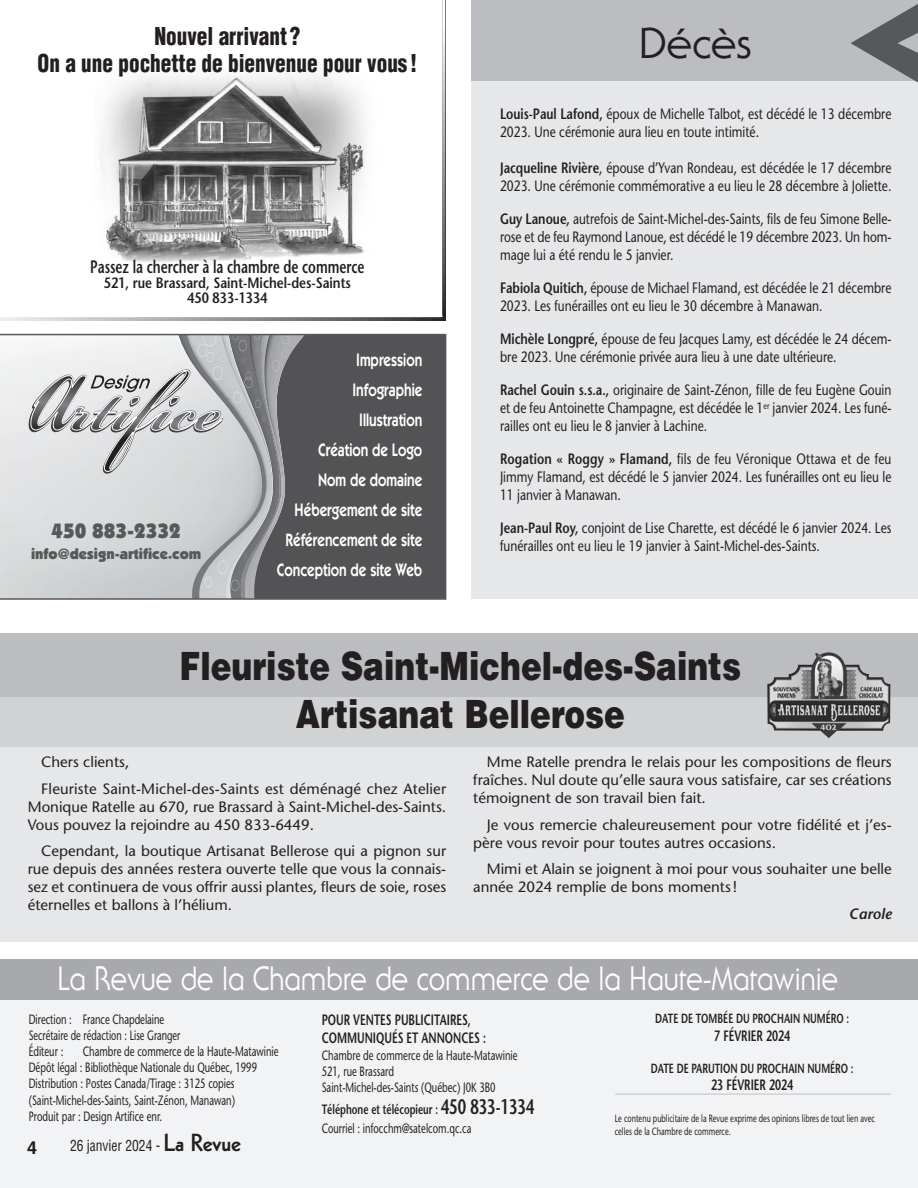
<style>
.page{position:relative;width:918px;height:1188px;background:#fff}
.page>*{position:absolute;margin:0;border:0;box-sizing:border-box;transform-origin:0 0}
.t1{font:42px "Serif Gothic";color:#231f20}
.t2{font:900 39px "Helvetica";color:#231f20;scale:.8 1}
.t3{font:33px "Serif Gothic";color:#fff;scale:.82 1}
.t4{font:900 condensed 24px "Helvetica";color:#231f20;scale:.88 1}
.t5{font:900 21px "Itc Kabel";color:#57585a}
.t6{font:600 18px "Itc Kabel";color:#fff;scale:.76 1}
.t7{font:600 18px "Stone Sans";color:#231f20;scale:.71 1}
.t8{font:700 18px "Helvetica";color:#231f20}
.t9{font:15px/18px "Stone Sans";color:#231f20;scale:.8 1}
.t10{font:15px/18px "Stone Sans";color:#231f20;text-align:justify}
.t11{font:600 15px "Stone Sans";color:#231f20;scale:.7 1}
.t12{font:600 15px/15px "Stone Sans";color:#231f20;text-align:center;scale:.84 1}
.t13{font:900 15px "Itc Kabel";color:#57585a}
.t14{font:condensed 15px "Helvetica";color:#231f20;scale:.9 1}
.t15{font:italic 600 15px "Stone Sans";color:#231f20}
.t16{font:13.5px "Stone Sans";color:#231f20;scale:.7 1}
.t17{font:600 13.5px "Stone Sans";color:#231f20;scale:.7 1}
.t18{font:13.5px "Stone Sans";color:#231f20;scale:.68 1}
.t19{font:600 13.2px "Stone Sans";color:#231f20;scale:.7 1}
.t20{font:10.5px/13.5px "Stone Sans";color:#231f20;scale:.7 1}
.s1{font-weight:600}
.s2{font-family:"Kabel";font-weight:800;font-stretch:normal;font-size:24px}
.s3{font-size:21px}
</style>
<div class="page">
<div style="left:0;top:960px;width:918px;height:228px;background:#f2f3f4"></div>
<hr style="left:615px;top:1093px;width:276px;height:2px;background:#d1d2d4">
<div style="left:0;top:959px;width:918px;height:40px;background:#a8a9ad"></div>
<div style="left:472px;top:0;width:446px;height:81px;background:#bcbdc0"></div>
<div style="left:472px;top:81px;width:446px;height:517px;background:#e6e7e9"></div>
<svg style="left:851px;top:4px;width:67px;height:79px"></svg>
<svg style="left:0;top:334px;width:446px;height:266px;background:#6e6e70"></svg>
<svg style="left:29px;top:335px;width:293px;height:263px;background:#b5b6b8"></svg>
<div style="left:0;top:676px;width:918px;height:266px;background:#e6e7e9"></div>
<div style="left:0;top:634px;width:918px;height:63px;background:#bcbdc0"></div>
<div style="left:0;top:697px;width:918px;height:49px;background:#d1d2d4"></div>
<img style="left:767px;top:652px;width:123px;height:86px">
<svg style="left:0;top:0;width:446px;height:320px"></svg>
<hr style="left:442px;top:0;width:3px;height:316px;background:#fff">
<p class="t4" style="left:154px;top:27px;width:167px">Nouvel arrivant?</p>
<p class="t4" style="left:38px;top:54px;width:433px">On a une pochette de bienvenue pour vous !</p>
<p class="t7" style="left:90px;top:259px;width:388px">Passez la chercher à la chambre de commerce</p>
<p class="t12" style="left:104px;top:276px;width:296px">521, rue Brassard, Saint-Michel-des-Saints<br>450 833-1334</p>
<p class="t5" style="left:51px;top:523px;width:131px">450 883-2332</p>
<p class="t13" style="left:31px;top:548px;width:172px">info@design-artifice.com</p>
<p class="t6" style="left:356px;top:353px;width:88px">Impression</p>
<p class="t6" style="left:352px;top:383px;width:94px">Infographie</p>
<p class="t6" style="left:359px;top:413px;width:84px">Illustration</p>
<p class="t6" style="left:318px;top:443px;width:139px">Création de Logo</p>
<p class="t6" style="left:318px;top:473px;width:139px">Nom de domaine</p>
<p class="t6" style="left:295px;top:503px;width:170px">Hébergement de site</p>
<p class="t6" style="left:285px;top:533px;width:182px">Référencement de site</p>
<p class="t6" style="left:277px;top:563px;width:193px">Conception de site Web</p>
<p class="t1" style="left:639px;top:28px;width:113px">Décès</p>
<p class="t9" style="left:500px;top:107px;width:491px"><span class="s1">Louis-Paul Lafond,</span> époux de Michelle Talbot, est décédé le 13 décembre<br>2023. Une cérémonie aura lieu en toute intimité.</p>
<p class="t9" style="left:500px;top:161px;width:491px"><span class="s1">Jacqueline Rivière</span>, épouse d’Yvan Rondeau, est décédée le 17 décembre<br>2023. Une cérémonie commémorative a eu lieu le 28 décembre à Joliette.</p>
<p class="t9" style="left:500px;top:212px;width:491px;text-align:justify"><span class="s1">Guy Lanoue,</span> autrefois de Saint-Michel-des-Saints, fils de feu Simone Belle&shy;rose et de feu Raymond Lanoue, est décédé le 19 décembre 2023. Un hom&shy;mage lui a été rendu le 5 janvier.</p>
<p class="t9" style="left:500px;top:281px;width:491px"><span class="s1">Fabiola Quitich,</span> épouse de Michael Flamand, est décédée le 21 décembre<br>2023. Les funérailles ont eu lieu le 30 décembre à Manawan.</p>
<p class="t9" style="left:500px;top:332px;width:491px"><span class="s1">Michèle Longpré,</span> épouse de feu Jacques Lamy, est décédée le 24 décem&shy;bre 2023. Une cérémonie privée aura lieu à une date ultérieure.</p>
<p class="t9" style="left:500px;top:383px;width:491px;text-align:justify"><span class="s1">Rachel Gouin s.s.a.,</span> originaire de Saint-Zénon, fille de feu Eugène Gouin et de feu Antoinette Champagne, est décédée le 1<sup>er</sup> janvier 2024. Les funé&shy;railles ont eu lieu le 8 janvier à Lachine.</p>
<p class="t9" style="left:500px;top:452px;width:491px;text-align:justify"><span class="s1">Rogation « Roggy » Flamand,</span> fils de feu Véronique Ottawa et de feu Jimmy Flamand, est décédé le 5 janvier 2024. Les funérailles ont eu lieu le 11 janvier à Manawan.</p>
<p class="t9" style="left:500px;top:521px;width:491px"><span class="s1">Jean-Paul Roy,</span> conjoint de Lise Charette, est décédé le 6 janvier 2024. Les funérailles ont eu lieu le 19 janvier à Saint-Michel-des-Saints.</p>
<p class="t2" style="left:180px;top:652px;width:703px">Fleuriste Saint-Michel-des-Saints</p>
<p class="t2" style="left:296px;top:700px;width:413px">Artisanat Bellerose</p>
<p class="t10" style="left:41px;top:754px;width:90px">Chers clients,</p>
<p class="t10" style="left:28px;top:781px;width:420px;text-indent:14px">Fleuriste Saint-Michel-des-Saints est déménagé chez Atelier Monique Ratelle au 670, rue Brassard à Saint-Michel-des-Saints.<br>Vous pouvez la rejoindre au 450 833-6449.</p>
<p class="t10" style="left:28px;top:844px;width:420px;text-indent:14px">Cependant, la boutique Artisanat Bellerose qui a pignon sur rue depuis des années restera ouverte telle que vous la connais&shy;sez et continuera de vous offrir aussi plantes, fleurs de soie, roses éternelles et ballons à l’hélium.</p>
<p class="t10" style="left:473px;top:754px;width:420px;text-indent:14px">Mme Ratelle prendra le relais pour les compositions de fleurs fraîches. Nul doute qu’elle saura vous satisfaire, car ses créations témoignent de son travail bien fait.</p>
<p class="t10" style="left:473px;top:817px;width:420px;text-indent:14px">Je vous remercie chaleureusement pour votre fidélité et j’es&shy;père vous revoir pour toutes autres occasions.</p>
<p class="t10" style="left:473px;top:862px;width:420px;text-indent:14px">Mimi et Alain se joignent à moi pour vous souhaiter une belle année 2024 remplie de bons moments !</p>
<p class="t15" style="left:849px;top:908px;width:44px">Carole</p>
<p class="t3" style="left:58px;top:966px;width:954px">La Revue de la Chambre de commerce de la Haute-Matawinie</p>
<p class="t16" style="left:29px;top:1014px;width:195px">Direction : France Chapdelaine</p>
<p class="t18" style="left:29px;top:1030px;width:225px">Secrétaire de rédaction : Lise Granger</p>
<p class="t16" style="left:29px;top:1046px;width:51px">Éditeur :</p>
<p class="t16" style="left:83px;top:1046px;width:281px">Chambre de commerce de la Haute-Matawinie</p>
<p class="t16" style="left:29px;top:1062px;width:328px">Dépôt légal : Bibliothèque Nationale du Québec, 1999</p>
<p class="t16" style="left:29px;top:1078px;width:296px">Distribution : Postes Canada/Tirage : 3125 copies</p>
<p class="t16" style="left:29px;top:1095px;width:296px">(Saint-Michel-des-Saints, Saint-Zénon, Manawan)</p>
<p class="t16" style="left:29px;top:1111px;width:192px">Produit par : Design Artifice enr.</p>
<p class="t8" style="left:27px;top:1140px;width:12px">4</p>
<p class="t14" style="left:70px;top:1140px;width:192px">26 janvier 2024 - <span class="s2">La Revue</span></p>
<p class="t11" style="left:322px;top:1014px;width:215px">POUR VENTES PUBLICITAIRES,</p>
<p class="t11" style="left:322px;top:1032px;width:236px">COMMUNIQUÉS ET ANNONCES :</p>
<p class="t16" style="left:322px;top:1050px;width:281px">Chambre de commerce de la Haute-Matawinie</p>
<p class="t16" style="left:322px;top:1066px;width:105px">521, rue Brassard</p>
<p class="t16" style="left:322px;top:1082px;width:250px">Saint-Michel-des-Saints (Québec) J0K 3B0</p>
<p class="t17" style="left:322px;top:1104px;width:305px">Téléphone et télécopieur : <span class="s3">450 833-1334</span></p>
<p class="t16" style="left:322px;top:1123px;width:216px">Courriel : infocchm@satelcom.qc.ca</p>
<p class="t19" style="left:655px;top:1014px;width:279px">DATE DE TOMBÉE DU PROCHAIN NUMÉRO :</p>
<p class="t11" style="left:714px;top:1030px;width:110px">7 FÉVRIER 2024</p>
<p class="t19" style="left:651px;top:1063px;width:291px">DATE DE PARUTION DU PROCHAIN NUMÉRO :</p>
<p class="t11" style="left:711px;top:1079px;width:118px">23 FÉVRIER 2024</p>
<p class="t20" style="left:615px;top:1112px;width:373px">Le contenu publicitaire de la Revue exprime des opinions libres de tout lien avec celles de la Chambre de commerce.</p>
</div>
